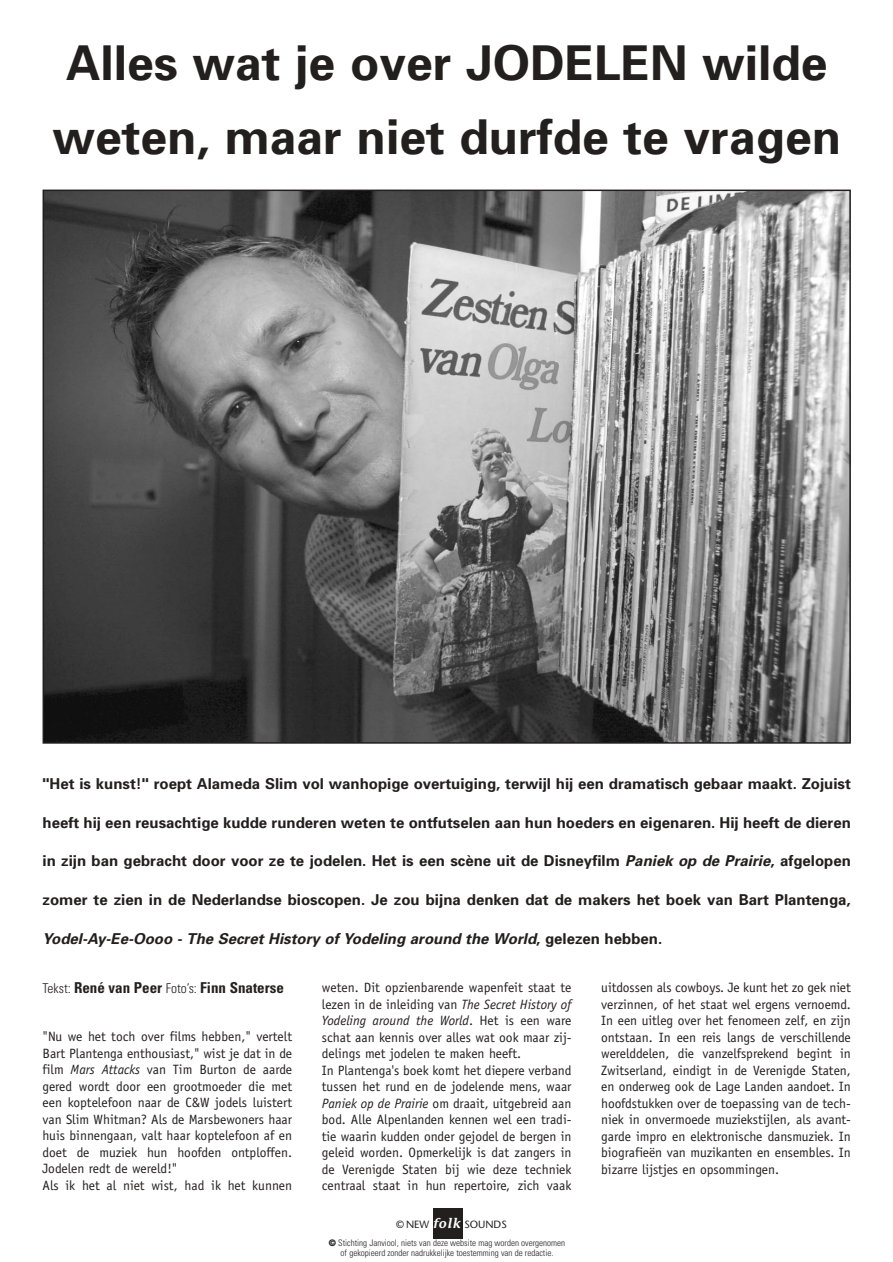
<style>
.page{position:relative;width:893px;height:1262px;background:#fff}
.page>*{position:absolute;margin:0;border:0;box-sizing:border-box;transform-origin:0 0}
.t1{font:700 48px/73.9px "Univers";color:#231f1f}
.t2{font:700 15px "Univers";color:#231f1f}
.t3{font:italic 700 15px "Univers";color:#231f1f}
.t4{font:700 condensed 15px "Univers";color:#231f1f}
.t5{font:13.5px/16.5px "Officina Sans";color:#231f1f}
.t6{font:10.5px "Stone Sans";color:#231f1f}
.t7{font:300 condensed 9px/9.8px "Univers";color:#231f1f;text-align:center}
.s1{font-style:italic}
.s2{font-style:normal}
.s3{font-weight:300;font-size:13.5px}
.s4{font-family:"Stone Informal";font-weight:600;font-style:italic;font-size:13.8px;color:#fff}
.s5{font-weight:900;font-stretch:expanded}
</style>
<div class="page">
<div style="left:433px;top:1208px;width:29px;height:30px;background:#231f1f"></div>
<img style="left:46px;top:192px;width:801px;height:548px">
<h1 class="t1" style="left:52px;top:31px;width:790px">Alles wat je over JODELEN wilde weten, maar niet durfde te vragen</h1>
<p class="t2" style="left:43px;top:778px;width:809px">"Het is kunst!" roept Alameda Slim vol wanhopige overtuiging, terwijl hij een dramatisch gebaar maakt. Zojuist</p>
<p class="t2" style="left:43px;top:816px;width:809px">heeft hij een reusachtige kudde runderen weten te ontfutselen aan hun hoeders en eigenaren. Hij heeft de dieren</p>
<p class="t2" style="left:43px;top:855px;width:809px">in zijn ban gebracht door voor ze te jodelen. Het is een scène uit de Disneyfilm <span class="s1">Paniek op de Prairie</span>, afgelopen</p>
<p class="t2" style="left:43px;top:894px;width:809px">zomer te zien in de Nederlandse bioscopen. Je zou bijna denken dat de makers het boek van Bart Plantenga,</p>
<p class="t3" style="left:43px;top:932px;width:621px">Yodel-Ay-Ee-Oooo - The Secret History of Yodeling around the World<span class="s2">, gelezen hebben.</span></p>
<p class="t4" style="left:43px;top:982px;width:243px"><span class="s3">Tekst:</span> René van Peer <span class="s3">Foto’s:</span> Finn Snaterse</p>
<p class="t5" style="left:43px;top:1029px;width:251px">"Nu we het toch over films hebben," vertelt Bart Plantenga enthousiast," wist je dat in de film <span class="s1">Mars Attacks</span> van Tim Burton de aarde gered wordt door een grootmoeder die met een koptelefoon naar de C&amp;W jodels luistert van Slim Whitman? Als de Marsbewoners haar huis binnengaan, valt haar koptelefoon af en doet de muziek hun hoofden ontploffen.<br>Jodelen redt de wereld!"<br>Als ik het al niet wist, had ik het kunnen</p>
<p class="t5" style="left:322px;top:980px;width:251px">weten. Dit opzienbarende wapenfeit staat te lezen in de inleiding van <span class="s1">The Secret History of Yodeling around the World</span>. Het is een ware schat aan kennis over alles wat ook maar zij&shy;delings met jodelen te maken heeft.<br>In Plantenga's boek komt het diepere verband tussen het rund en de jodelende mens, waar <span class="s1">Paniek op de Prairie</span> om draait, uitgebreid aan bod. Alle Alpenlanden kennen wel een tradi&shy;tie waarin kudden onder gejodel de bergen in geleid worden. Opmerkelijk is dat zangers in de Verenigde Staten bij wie deze techniek centraal staat in hun repertoire, zich vaak</p>
<p class="t5" style="left:601px;top:980px;width:251px;text-align:justify">uitdossen als cowboys. Je kunt het zo gek niet verzinnen, of het staat wel ergens vernoemd.<br>In een uitleg over het fenomeen zelf, en zijn ontstaan. In een reis langs de verschillende werelddelen, die vanzelfsprekend begint in Zwitserland, eindigt in de Verenigde Staten, en onderweg ook de Lage Landen aandoet. In hoofdstukken over de toepassing van de tech&shy;niek in onvermoede muziekstijlen, als avant&shy;garde impro en elektronische dansmuziek. In biografieën van muzikanten en ensembles. In bizarre lijstjes en opsommingen.</p>
<p class="t6" style="left:396px;top:1220px;width:112px">© NEW <span class="s4">folk</span> SOUNDS</p>
<p class="t7" style="left:329px;top:1239px;width:238px"><span class="s5">©</span> Stichting Janviool, niets van deze website mag worden overgenomen of gekopieerd zonder nadrukkelijke toestemming van de redactie.</p>
</div>
